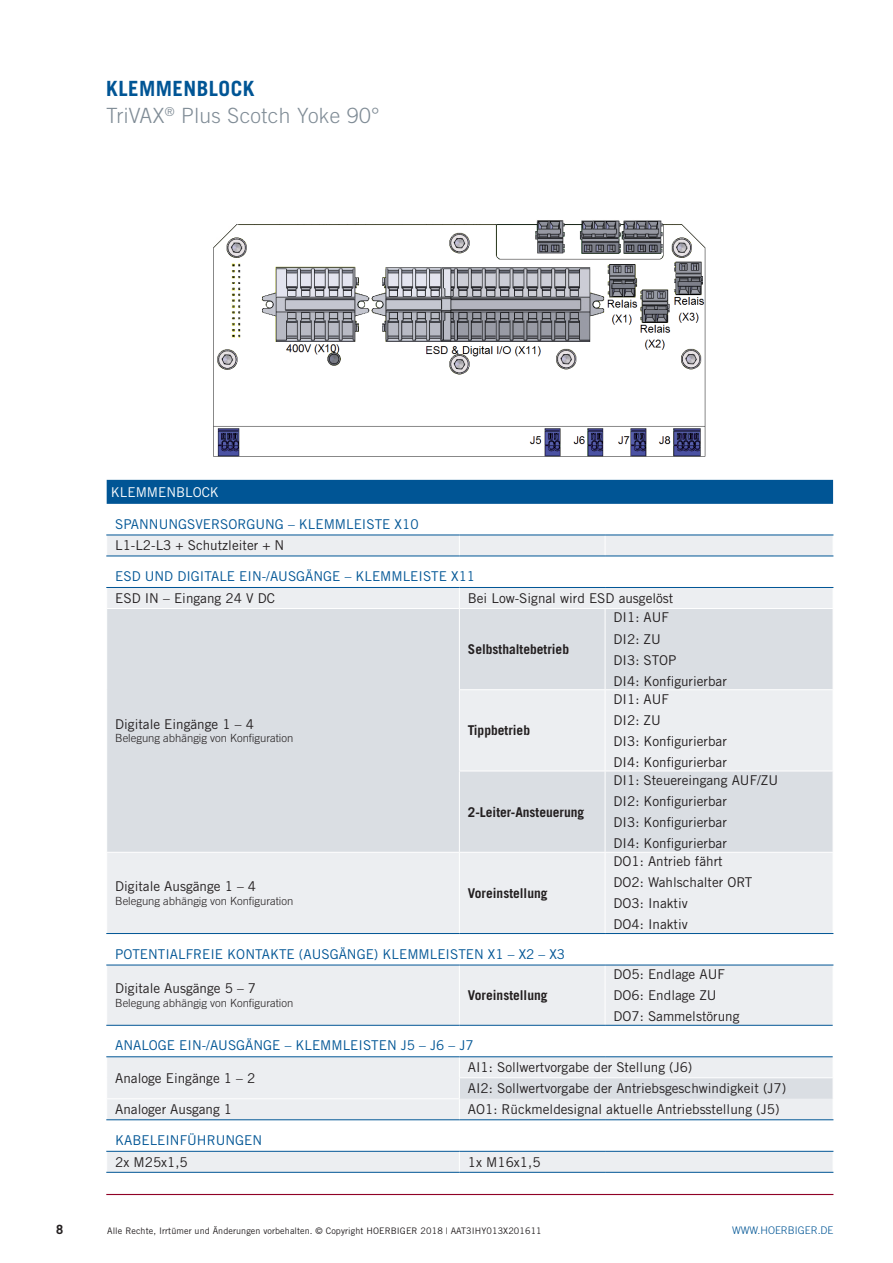
<style>
.page{position:relative;width:893px;height:1263px;background:#fff}
.page>*{position:absolute;margin:0;border:0;box-sizing:border-box;transform-origin:0 0}
.t1{font:300 21px/27px "Trade Gothic LT Std";letter-spacing:.02em;color:#808c96}
.t2{font:700 21px "Trade Gothic LT Std";color:#005595}
.t3{font:13.5px/21px "Trade Gothic LT Std";color:#231f20}
.t4{font:13.5px "Trade Gothic LT Std";color:#005595}
.t5{font:700 13.5px "Trade Gothic LT Std";color:#231f20}
.t6{font:13.5px "Trade Gothic LT Std";color:#fff}
.t7{font:700 12.75px "Trade Gothic LT Std";color:#231f20}
.t8{font:300 11.25px "Trade Gothic LT Std";color:#231f20}
.t9{font:300 10.5px "Trade Gothic LT Std";color:#005595}
.t10{font:9px "Trade Gothic LT Std";letter-spacing:.01em;color:#231f20}
.s1{font-weight:700;color:#005595}
</style>
<div class="page">
<hr style="left:106px;top:1194px;width:727px;height:1px;background:#900126">
<div style="left:107px;top:480px;width:726px;height:24px;background:#005595"></div>
<svg style="left:107px;top:536px;width:726px;height:636px;fill:#eceef1"></svg>
<svg style="left:107px;top:609px;width:726px;height:490px;fill:#eceef1"></svg>
<div style="left:107px;top:1025px;width:498px;height:32px;background:#fff"></div>
<div style="left:605px;top:1025px;width:228px;height:32px;background:#fff"></div>
<hr style="left:106px;top:608px;width:353px;height:1px;background:#fff">
<hr style="left:459px;top:608px;width:146px;height:1px;background:#fff">
<hr style="left:605px;top:608px;width:228px;height:1px;background:#fff">
<hr style="left:459px;top:689px;width:146px;height:1px;background:#fff">
<hr style="left:605px;top:689px;width:228px;height:1px;background:#fff">
<hr style="left:459px;top:771px;width:146px;height:1px;background:#fff">
<hr style="left:605px;top:771px;width:228px;height:1px;background:#fff">
<hr style="left:459px;top:852px;width:146px;height:1px;background:#fff">
<hr style="left:605px;top:852px;width:228px;height:1px;background:#fff">
<hr style="left:459px;top:1077px;width:146px;height:1px;background:#fff">
<hr style="left:605px;top:1077px;width:228px;height:1px;background:#fff">
<svg style="left:459px;top:536px;width:1px;height:20px"></svg>
<svg style="left:605px;top:536px;width:1px;height:20px"></svg>
<svg style="left:459px;top:588px;width:1px;height:20px"></svg>
<hr style="left:459px;top:609px;width:1px;height:80px;background:#fff">
<hr style="left:605px;top:609px;width:1px;height:80px;background:#fff">
<hr style="left:459px;top:690px;width:1px;height:81px;background:#fff">
<hr style="left:605px;top:690px;width:1px;height:81px;background:#fff">
<hr style="left:459px;top:771px;width:1px;height:81px;background:#fff">
<hr style="left:605px;top:771px;width:1px;height:81px;background:#fff">
<hr style="left:459px;top:853px;width:1px;height:80px;background:#fff">
<hr style="left:605px;top:853px;width:1px;height:80px;background:#fff">
<hr style="left:459px;top:965px;width:1px;height:60px;background:#fff">
<hr style="left:605px;top:965px;width:1px;height:60px;background:#fff">
<svg style="left:459px;top:1057px;width:1px;height:62px"></svg>
<svg style="left:459px;top:1152px;width:1px;height:20px"></svg>
<hr style="left:106px;top:556px;width:353px;height:1px;background:#005595">
<hr style="left:459px;top:556px;width:146px;height:1px;background:#005595">
<hr style="left:106px;top:933px;width:353px;height:1px;background:#005595">
<hr style="left:459px;top:933px;width:146px;height:1px;background:#005595">
<hr style="left:106px;top:1119px;width:353px;height:1px;background:#005595">
<hr style="left:459px;top:1119px;width:146px;height:1px;background:#005595">
<hr style="left:605px;top:1119px;width:228px;height:1px;background:#005595">
<hr style="left:106px;top:535px;width:353px;height:1px;background:#005595">
<hr style="left:459px;top:535px;width:146px;height:1px;background:#005595">
<hr style="left:605px;top:535px;width:228px;height:1px;background:#005595">
<hr style="left:106px;top:587px;width:353px;height:1px;background:#005595">
<hr style="left:459px;top:587px;width:146px;height:1px;background:#005595">
<hr style="left:605px;top:587px;width:228px;height:1px;background:#005595">
<hr style="left:106px;top:965px;width:353px;height:1px;background:#005595">
<hr style="left:459px;top:965px;width:146px;height:1px;background:#005595">
<hr style="left:605px;top:965px;width:228px;height:1px;background:#005595">
<hr style="left:106px;top:1151px;width:353px;height:1px;background:#005595">
<hr style="left:459px;top:1151px;width:146px;height:1px;background:#005595">
<hr style="left:605px;top:1151px;width:228px;height:1px;background:#005595">
<hr style="left:605px;top:556px;width:228px;height:1px;background:#005595">
<hr style="left:605px;top:933px;width:228px;height:1px;background:#005595">
<hr style="left:106px;top:852px;width:353px;height:1px;background:#fff">
<hr style="left:106px;top:1098px;width:354px;height:1px;background:#fff">
<hr style="left:106px;top:1172px;width:353px;height:1px;background:#005595">
<hr style="left:459px;top:1172px;width:146px;height:1px;background:#005595">
<hr style="left:605px;top:1172px;width:228px;height:1px;background:#005595">
<hr style="left:106px;top:1025px;width:353px;height:1px;background:#005595">
<hr style="left:459px;top:1025px;width:146px;height:1px;background:#005595">
<hr style="left:605px;top:1025px;width:228px;height:1px;background:#005595">
<hr style="left:106px;top:1056px;width:353px;height:1px;background:#005595">
<hr style="left:459px;top:1056px;width:146px;height:1px;background:#005595">
<hr style="left:605px;top:1056px;width:228px;height:1px;background:#005595">
<img style="left:213px;top:220px;width:493px;height:237px">
<h1 class="t1" style="left:106px;top:75px;width:275px;text-indent:77px"><span class="s1">nblock<br></span>TriVAX<sup>®</sup> Plus Scotch Yoke 90°</h1>
<h1 class="t2" style="left:106px;top:76px;width:36px">Klemme</h1>
<p class="t6" style="left:111px;top:484px;width:27px">Klemme</p>
<p class="t6" style="left:166px;top:484px;width:36px">nblock</p>
<p class="t4" style="left:115px;top:516px;width:90px">Spannungsver</p>
<p class="t4" style="left:220px;top:516px;width:18px">sorg</p>
<p class="t4" style="left:255px;top:516px;width:71px">ung – Klemm</p>
<p class="t4" style="left:346px;top:516px;width:74px">leiste X10</p>
<p class="t3" style="left:115px;top:535px;width:168px">L1-L2-L3 + Schutzleiter + N</p>
<p class="t4" style="left:115px;top:568px;width:79px">ESD und digita</p>
<p class="t4" style="left:219px;top:568px;width:163px">le Ei n-/Ausgänge – Klemm</p>
<p class="t4" style="left:403px;top:568px;width:74px">leiste X11</p>
<p class="t3" style="left:115px;top:587px;width:161px">ESD IN – Eingang 24 V DC</p>
<p class="t3" style="left:468px;top:587px;width:207px">Bei Low-Signal wird ESD ausgelöst</p>
<p class="t3" style="left:115px;top:713px;width:140px">Digitale Eingänge 1 – 4</p>
<p class="t8" style="left:115px;top:731px;width:180px">Belegung abhängig von Konfiguration</p>
<p class="t3" style="left:115px;top:876px;width:142px">Digitale Ausgänge 1 – 4</p>
<p class="t8" style="left:115px;top:894px;width:180px">Belegung abhängig von Konfiguration</p>
<p class="t5" style="left:468px;top:641px;width:103px">Selbsthaltebetrieb</p>
<p class="t5" style="left:468px;top:722px;width:64px">Tippbetrieb</p>
<p class="t5" style="left:468px;top:803px;width:118px">2-Leiter-Ansteuerung</p>
<p class="t5" style="left:468px;top:885px;width:81px">Voreinstellung</p>
<p class="t4" style="left:115px;top:946px;width:18px">Pote</p>
<p class="t4" style="left:148px;top:946px;width:54px">ntialfreie</p>
<p class="t4" style="left:227px;top:946px;width:37px">Kontakte</p>
<p class="t4" style="left:299px;top:946px;width:111px">(Ausgänge) Klemm</p>
<p class="t4" style="left:430px;top:946px;width:137px">lei sten X1 – X2 – X3</p>
<p class="t3" style="left:115px;top:978px;width:142px">Digitale Ausgänge 5 – 7</p>
<p class="t8" style="left:115px;top:996px;width:180px">Belegung abhängig von Konfiguration</p>
<p class="t5" style="left:468px;top:987px;width:81px">Voreinstellung</p>
<p class="t3" style="left:614px;top:607px;width:115px">DI1: AUF<br>DI2: ZU<br>DI3: STOP<br>DI4: Konfigurierbar</p>
<p class="t3" style="left:614px;top:688px;width:115px">DI1: AUF<br>DI2: ZU<br>DI3: Konfigurierbar<br>DI4: Konfigurierbar</p>
<p class="t3" style="left:614px;top:769px;width:163px">DI1: Steuereingang AUF/ZU<br>DI2: Konfigurierbar<br>DI3: Konfigurierbar<br>DI4: Konfigurierbar</p>
<p class="t3" style="left:614px;top:851px;width:140px">DO1: Antrieb fährt<br>DO2: Wahlschalter ORT<br>DO3: Inaktiv<br>DO4: Inaktiv</p>
<p class="t3" style="left:614px;top:963px;width:127px">DO5: Endlage AUF<br>DO6: Endlage ZU<br>DO7: Sammelstörung</p>
<p class="t4" style="left:115px;top:1037px;width:44px">Analoge</p>
<p class="t4" style="left:179px;top:1037px;width:144px">Ei n-/Ausgänge – Klemm</p>
<p class="t4" style="left:343px;top:1037px;width:132px">leisten J5 – J6 – J7</p>
<p class="t3" style="left:115px;top:1067px;width:142px">Analoge Eingänge 1 – 2</p>
<p class="t3" style="left:468px;top:1057px;width:320px">AI1: Sollwertvorgabe der Stellung (J6)<br>AI2: Sollwertvorgabe der Antriebsgeschwindigkeit (J7)</p>
<p class="t3" style="left:115px;top:1099px;width:118px">Analoger Ausgang 1</p>
<p class="t3" style="left:468px;top:1099px;width:313px">AO1: Rückmeldesignal aktuelle Antriebsstellung (J5)</p>
<p class="t4" style="left:115px;top:1132px;width:19px">Kabe</p>
<p class="t4" style="left:150px;top:1132px;width:114px">lei nführungen</p>
<p class="t3" style="left:115px;top:1151px;width:74px">2x M25x1,5</p>
<p class="t3" style="left:468px;top:1151px;width:74px">1x M16x1,5</p>
<p class="t7" style="left:56px;top:1222px;width:9px">8</p>
<p class="t10" style="left:107px;top:1226px;width:436px">Alle Rechte, Irrtümer und Änderungen vorbehalten. © Copyright HOERBIGER 2018 | AAT3IHY013X201611</p>
<p class="t9" style="left:732px;top:1224px;width:103px">www.hoerbiger.de</p>
</div>
